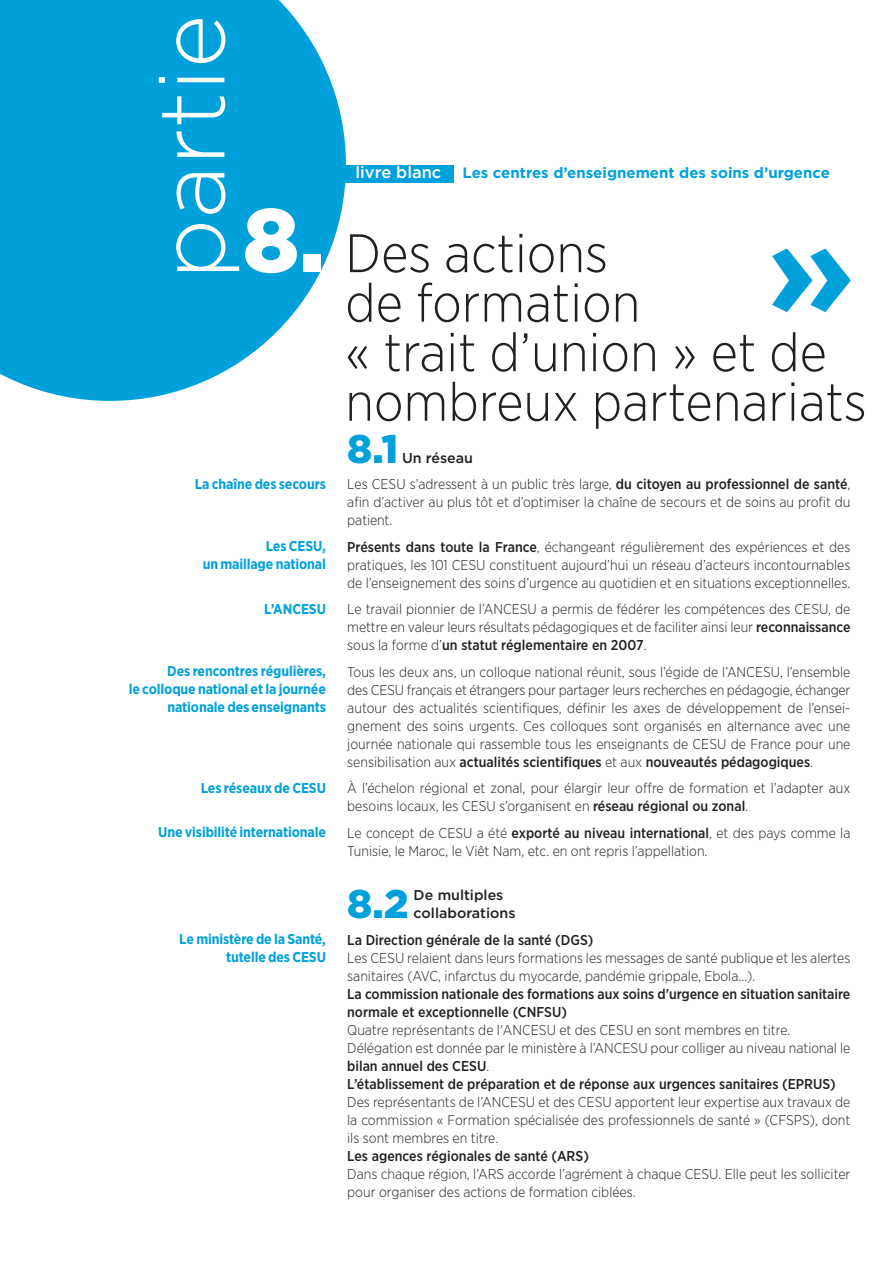
<style>
.page{position:relative;width:893px;height:1263px;background:#fff}
.page>*{position:absolute;margin:0;border:0;box-sizing:border-box;transform-origin:0 0}
.t1{font:300 92.4px "Gotham";color:#fff}
.t2{font:300 54px/49.5px "Gotham Narrow";color:#231f20}
.t3{font:900 39.9px "Gotham";color:#00a1db}
.t4{font:500 16.5px "Gotham";color:#fff}
.t5{font:700 15px "Gotham";color:#00a1db}
.t6{font:300 14.25px/18px "Gotham Narrow";color:#231f20;text-align:justify}
.t7{font:700 14.25px/18px "Gotham Narrow";letter-spacing:-.01em;color:#00a1db;text-align:right}
.t8{font:500 14.25px/18px "Gotham Narrow";letter-spacing:-.005em;color:#231f20}
.t9{font:500 14.25px/18px "Gotham";color:#231f20}
.s1{font-family:"Gotham";font-weight:900;font-size:90px;color:#fff}
.s2{font-weight:500}
</style>
<div class="page">
<svg style="left:0;top:0;width:346px;height:401px;background:#1eacdf"></svg>
<div style="left:343px;top:165px;width:111px;height:17px;background:#00a1db"></div>
<svg style="left:772px;top:248px;width:78px;height:64px"></svg>
<h1 class="t1" style="left:160px;top:280px;width:267px;rotate:-90deg">partie</h1>
<p class="t4" style="left:356px;top:167px;width:87px">livre blanc</p>
<p class="t5" style="left:463px;top:168px;width:369px">Les centres d’enseignement des soins d’urgence</p>
<h2 class="t2" style="left:345px;top:233px;width:523px;text-indent:-103px"><span class="s1">8.</span> Des actions<br>de formation<br>« trait d’union » et de nombreux partenariats</h2>
<p class="t7" style="left:195px;top:476px;width:133px">La chaîne des secours</p>
<p class="t7" style="left:203px;top:538px;width:125px">Les CESU,<br>un maillage national</p>
<p class="t7" style="left:264px;top:601px;width:63px">L’ANCESU</p>
<p class="t7" style="left:129px;top:663px;width:199px">Des rencontres régulières,<br>le colloque national et la journée nationale des enseignants</p>
<p class="t7" style="left:201px;top:780px;width:127px">Les réseaux de CESU</p>
<p class="t7" style="left:158px;top:824px;width:169px">Une visibilité internationale</p>
<p class="t7" style="left:179px;top:930px;width:148px">Le ministère de la Santé, tutelle des CESU</p>
<h3 class="t3" style="left:347px;top:435px;width:53px">8.1</h3>
<p class="t9" style="left:402px;top:450px;width:73px">Un réseau</p>
<p class="t6" style="left:347px;top:476px;width:505px">Les CESU s’adressent à un public très large, <span class="s2">du citoyen au professionnel de santé</span>, afin d’activer au plus tôt et d’optimiser la chaîne de secours et de soins au profit du patient.</p>
<p class="t6" style="left:347px;top:539px;width:505px"><span class="s2">Présents dans toute la France</span>, échangeant régulièrement des expériences et des pratiques, les 101 CESU constituent aujourd’hui un réseau d’acteurs incontournables de l’enseignement des soins d’urgence au quotidien et en situations exceptionnelles.</p>
<p class="t6" style="left:347px;top:601px;width:505px">Le travail pionnier de l’ANCESU a permis de fédérer les compétences des CESU, de mettre en valeur leurs résultats pédagogiques et de faciliter ainsi leur <span class="s2">reconnaissance </span>sous la forme d’<span class="s2">un statut réglementaire en 2007</span>.</p>
<p class="t6" style="left:347px;top:664px;width:505px">Tous les deux ans, un colloque national réunit, sous l’égide de l’ANCESU, l’ensemble des CESU français et étrangers pour partager leurs recherches en pédagogie, échanger autour des actualités scientifiques, définir les axes de développement de l’ensei - gnement des soins urgents. Ces colloques sont organisés en alternance avec une journée nationale qui rassemble tous les enseignants de CESU de France pour une sensibilisation aux <span class="s2">actualités scientifiques</span> et aux <span class="s2">nouveautés pédagogiques</span>.</p>
<p class="t6" style="left:347px;top:780px;width:505px">À l’échelon régional et zonal, pour élargir leur offre de formation et l’adapter aux besoins locaux, les CESU s’organisent en <span class="s2">réseau régional ou zonal</span>.</p>
<p class="t6" style="left:347px;top:825px;width:505px">Le concept de CESU a été <span class="s2">exporté au niveau international</span>, et des pays comme la<br>Tunisie, le Maroc, le Viêt Nam, etc. en ont repris l’appellation.</p>
<h3 class="t3" style="left:347px;top:890px;width:63px">8.2</h3>
<p class="t9" style="left:414px;top:887px;width:103px">De multiples collaborations</p>
<p class="t8" style="left:347px;top:932px;width:248px">La Direction générale de la santé (DGS)</p>
<p class="t6" style="left:347px;top:950px;width:505px">Les CESU relaient dans leurs formations les messages de santé publique et les alertes sanitaires (AVC, infarctus du myocarde, pandémie grippale, Ebola…).</p>
<p class="t8" style="left:347px;top:986px;width:505px">La commission nationale des formations aux soins d'urgence en situation sanitaire normale et exceptionnelle (CNFSU)</p>
<p class="t6" style="left:347px;top:1022px;width:505px;text-align:left">Quatre représentants de l'ANCESU et des CESU en sont membres en titre.<br>Délégation est donnée par le ministère à l’ANCESU pour colliger au niveau national le <span class="s2">bilan annuel des CESU</span>.<br><span class="s2">L’établissement de préparation et de réponse aux urgences sanitaires (EPRUS)</span></p>
<p class="t6" style="left:347px;top:1094px;width:505px">Des représentants de l’ANCESU et des CESU apportent leur expertise aux travaux de la commission « Formation spécialisée des professionnels de santé » (CFSPS), dont ils sont membres en titre.</p>
<p class="t8" style="left:347px;top:1148px;width:243px">Les agences régionales de santé (ARS)</p>
<p class="t6" style="left:347px;top:1166px;width:505px">Dans chaque région, l’ARS accorde l’agrément à chaque CESU. Elle peut les solliciter pour organiser des actions de formation ciblées.</p>
</div>
